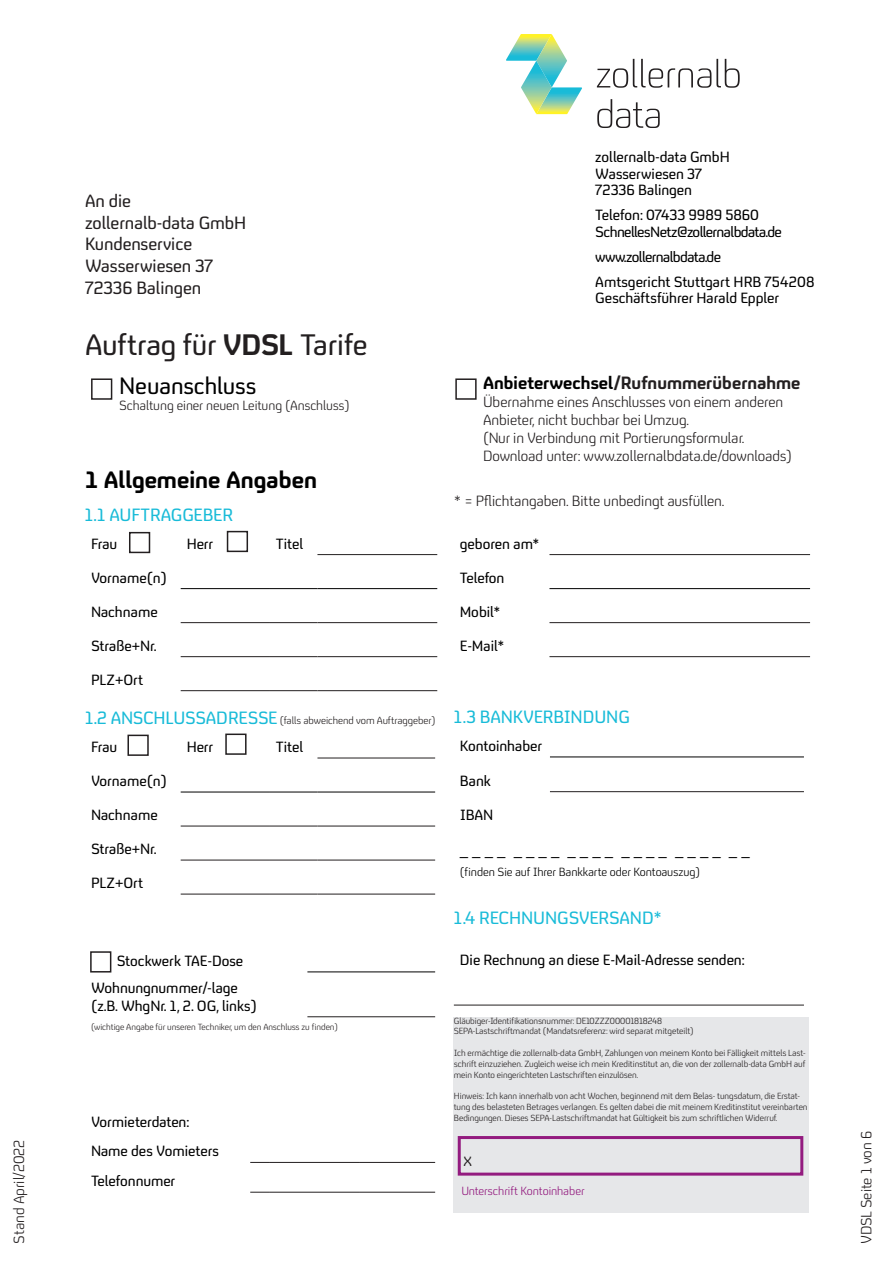
<style>
.page{position:relative;width:893px;height:1263px;background:#fff}
.page>*{position:absolute;margin:0;border:0;box-sizing:border-box;transform-origin:0 0}
.t1{font:30px "FS Untitled Regular 450";letter-spacing:-.01em;color:#231f20}
.t2{font:24px "FS Untitled Bold 750";color:#000}
.t3{font:24px "FS Untitled Regular 450";letter-spacing:-.015em;color:#000}
.t4{font:19.5px "FS Untitled Light 350";color:#000}
.t5{font:19.5px "FS Untitled Light 350";color:#231f20}
.t6{font:18px/21.6px "FS Untitled Regular 450";letter-spacing:-.01em;color:#231f20}
.t7{font:18px "FS Untitled Regular 450";letter-spacing:-.01em;color:#18bbd8}
.t8{font:18px "FS Untitled Bold 750";color:#231f20}
.t9{font:15px/16.5px "FS Untitled Regular 450";letter-spacing:-.01em;color:#000}
.t10{font:15px/18px "FS Untitled Light 350";letter-spacing:-.005em;color:#231f20}
.t11{font:15px/16.5px "FS Untitled Regular 450";letter-spacing:-.04em;color:#000}
.t12{font:15px "FS Untitled Regular 450";letter-spacing:-.05em;color:#000}
.t13{font:13.5px "FS Untitled Light 350";letter-spacing:-.005em;color:#231f20}
.t14{font:12px "FS Untitled Light 350";letter-spacing:-.01em;color:#000}
.t15{font:12px "FS Untitled Light 350";letter-spacing:-.01em;color:#931b7f}
.t16{font:10.5px "FS Untitled Light 350";letter-spacing:-.005em;color:#231f20}
.t17{font:9px/10.8px "FS Untitled Light 350";letter-spacing:-.01em;color:#231f20}
.s1{font-family:"FS Untitled Bold 750"}
.s2{font-family:"FS Untitled Regular 450";font-size:18px;color:#18bbd8}
.s3{color:#000}
</style>
<div class="page">
<svg style="left:597px;top:59px;width:143px;height:29px"></svg>
<svg style="left:597px;top:99px;width:63px;height:29px"></svg>
<svg style="left:506px;top:34px;width:76px;height:80px"></svg>
<div style="left:91px;top:378px;width:21px;height:22px;border:2px solid #231f20"></div>
<div style="left:455px;top:378px;width:22px;height:22px;border:2px solid #231f20"></div>
<hr style="left:317px;top:554px;width:120px;height:1px;background:#231f20">
<hr style="left:181px;top:588px;width:89px;height:1px;background:#000">
<hr style="left:270px;top:588px;width:47px;height:1px;background:#000">
<hr style="left:317px;top:588px;width:120px;height:1px;background:#000">
<hr style="left:181px;top:622px;width:89px;height:1px;background:#231f20">
<hr style="left:270px;top:622px;width:47px;height:1px;background:#231f20">
<hr style="left:317px;top:622px;width:120px;height:1px;background:#231f20">
<hr style="left:181px;top:656px;width:89px;height:1px;background:#231f20">
<hr style="left:270px;top:656px;width:47px;height:1px;background:#231f20">
<hr style="left:317px;top:656px;width:120px;height:1px;background:#231f20">
<hr style="left:181px;top:690px;width:89px;height:1px;background:#231f20">
<hr style="left:270px;top:690px;width:47px;height:1px;background:#231f20">
<hr style="left:317px;top:690px;width:120px;height:1px;background:#231f20">
<div style="left:129px;top:532px;width:21px;height:21px;border:2px solid #231f20"></div>
<div style="left:227px;top:531px;width:21px;height:21px;border:2px solid #231f20"></div>
<hr style="left:317px;top:758px;width:118px;height:1px;background:#231f20">
<hr style="left:181px;top:792px;width:89px;height:1px;background:#000">
<hr style="left:270px;top:792px;width:47px;height:1px;background:#000">
<hr style="left:317px;top:792px;width:118px;height:1px;background:#000">
<hr style="left:181px;top:826px;width:89px;height:1px;background:#231f20">
<hr style="left:270px;top:826px;width:47px;height:1px;background:#231f20">
<hr style="left:317px;top:826px;width:118px;height:1px;background:#231f20">
<hr style="left:181px;top:860px;width:89px;height:1px;background:#231f20">
<hr style="left:270px;top:860px;width:47px;height:1px;background:#231f20">
<hr style="left:317px;top:860px;width:118px;height:1px;background:#231f20">
<hr style="left:181px;top:894px;width:89px;height:1px;background:#231f20">
<hr style="left:270px;top:894px;width:47px;height:1px;background:#231f20">
<hr style="left:317px;top:894px;width:118px;height:1px;background:#231f20">
<hr style="left:549px;top:554px;width:261px;height:1px;background:#231f20">
<hr style="left:549px;top:588px;width:261px;height:1px;background:#000">
<hr style="left:549px;top:622px;width:261px;height:1px;background:#231f20">
<hr style="left:549px;top:656px;width:261px;height:1px;background:#231f20">
<div style="left:127px;top:735px;width:22px;height:21px;border:2px solid #231f20"></div>
<div style="left:225px;top:733px;width:22px;height:22px;border:2px solid #231f20"></div>
<hr style="left:307px;top:971px;width:128px;height:1px;background:#000">
<hr style="left:307px;top:1016px;width:128px;height:1px;background:#231f20">
<div style="left:90px;top:951px;width:21px;height:21px;border:2px solid #231f20"></div>
<div style="left:454px;top:1017px;width:355px;height:195px;background:#e6e7e9"></div>
<div style="left:458px;top:1136px;width:345px;height:39px;border:3px solid #931b7f"></div>
<hr style="left:550px;top:756px;width:254px;height:1px;background:#000">
<hr style="left:550px;top:791px;width:254px;height:1px;background:#231f20">
<hr style="left:454px;top:1005px;width:350px;height:1px;background:#231f20">
<svg style="left:250px;top:1162px;width:19px;height:1px"></svg>
<hr style="left:269px;top:1162px;width:91px;height:1px;background:#231f20">
<hr style="left:360px;top:1162px;width:75px;height:1px;background:#231f20">
<svg style="left:250px;top:1192px;width:19px;height:1px"></svg>
<hr style="left:269px;top:1192px;width:91px;height:1px;background:#231f20">
<hr style="left:360px;top:1192px;width:75px;height:1px;background:#231f20">
<p class="t6" style="left:85px;top:190px;width:48px">An die</p>
<p class="t6" style="left:85px;top:212px;width:163px">zollernalb-data GmbH</p>
<p class="t6" style="left:85px;top:233px;width:130px">Kundenservice<br>Wasserwiesen 37<br>72336 Balingen</p>
<p class="t1" style="left:85px;top:327px;width:284px">Auftrag für <span class="s1">VDSL</span> Tarife</p>
<p class="t3" style="left:119px;top:372px;width:139px">Neuanschluss</p>
<p class="t13" style="left:119px;top:397px;width:232px">Schaltung einer neuen Leitung (Anschluss)</p>
<p class="t2" style="left:85px;top:465px;width:234px">1 Allgemeine Angaben</p>
<p class="t7" style="left:85px;top:504px;width:150px">1.1 AUFTRAGGEBER</p>
<p class="t9" style="left:91px;top:535px;width:28px">Frau</p>
<p class="t9" style="left:187px;top:535px;width:28px">Herr</p>
<p class="t9" style="left:276px;top:535px;width:29px">Titel</p>
<p class="t9" style="left:91px;top:569px;width:77px">Vorname(n)</p>
<p class="t9" style="left:91px;top:603px;width:68px">Nachname</p>
<p class="t9" style="left:91px;top:637px;width:67px">Straße+Nr.</p>
<p class="t9" style="left:91px;top:671px;width:54px">PLZ+Ort</p>
<p class="t16" style="left:85px;top:714px;width:352px"><span class="s2">1.2 ANSCHLUSSADRESSE</span> (falls abweichend vom Auftraggeber)</p>
<p class="t9" style="left:91px;top:739px;width:28px">Frau</p>
<p class="t9" style="left:187px;top:739px;width:28px">Herr</p>
<p class="t9" style="left:276px;top:739px;width:29px">Titel</p>
<p class="t9" style="left:91px;top:773px;width:77px">Vorname(n)</p>
<p class="t9" style="left:91px;top:807px;width:68px">Nachname</p>
<p class="t9" style="left:91px;top:841px;width:67px">Straße+Nr.</p>
<p class="t9" style="left:91px;top:875px;width:54px">PLZ+Ort</p>
<p class="t9" style="left:595px;top:149px;width:136px">zollernalb-data GmbH<br>Wasserwiesen 37<br>72336 Balingen</p>
<p class="t11" style="left:595px;top:207px;width:188px">Telefon: 07433 9989 5860<br>SchnellesNetz@zollernalbdata.de</p>
<p class="t12" style="left:595px;top:248px;width:127px">www.zollernalbdata.de</p>
<p class="t9" style="left:595px;top:273px;width:221px">Amtsgericht Stuttgart HRB 754208<br>Geschäftsführer Harald Eppler</p>
<p class="t8" style="left:483px;top:372px;width:319px"><span class="s3">Anbieterwechsel</span>/Rufnummerübernahme</p>
<p class="t10" style="left:483px;top:393px;width:302px">Übernahme eines Anschlusses von einem anderen<br>Anbieter, nicht buchbar bei Umzug.</p>
<p class="t10" style="left:483px;top:429px;width:263px">(Nur in Verbindung mit Portierungsformular.</p>
<p class="t10" style="left:483px;top:447px;width:311px">Download unter: www.zollernalbdata.de/downloads)</p>
<p class="t10" style="left:454px;top:492px;width:272px">* = Pflichtangaben. Bitte unbedingt ausfüllen.</p>
<p class="t9" style="left:460px;top:535px;width:81px">geboren am*</p>
<p class="t9" style="left:460px;top:569px;width:46px">Telefon</p>
<p class="t9" style="left:460px;top:603px;width:42px">Mobil*</p>
<p class="t9" style="left:460px;top:637px;width:46px">E-Mail*</p>
<p class="t7" style="left:454px;top:707px;width:178px">1.3 BANKVERBINDUNG</p>
<p class="t9" style="left:460px;top:737px;width:84px">Kontoinhaber</p>
<p class="t9" style="left:460px;top:772px;width:33px">Bank</p>
<p class="t9" style="left:460px;top:807px;width:35px">IBAN</p>
<p class="t4" style="left:460px;top:837px;width:291px">_ _ _ _ _ _ _ _ _ _ _ _ _ _ _ _ _ _ _ _ _ _</p>
<p class="t14" style="left:460px;top:865px;width:242px">(finden Sie auf Ihrer Bankkarte oder Kontoauszug)</p>
<p class="t7" style="left:454px;top:908px;width:210px">1.4 RECHNUNGSVERSAND*</p>
<p class="t9" style="left:460px;top:952px;width:286px">Die Rechnung an diese E-Mail-Adresse senden:</p>
<p class="t9" style="left:117px;top:952px;width:128px">Stockwerk TAE-Dose</p>
<p class="t9" style="left:91px;top:979px;width:148px">Wohnungnummer/-lage</p>
<p class="t9" style="left:91px;top:997px;width:167px">(z.B. WhgNr. 1, 2. OG, links)</p>
<p class="t17" style="left:91px;top:1021px;width:248px">(wichtige Angabe für unseren Techniker, um den Anschluss zu finden)</p>
<p class="t17" style="left:454px;top:1015px;width:241px">Gläubiger-Identifikationsnummer: DE10ZZZ00001818248<br>SEPA-Lastschriftmandat (Mandatsreferenz: wird separat mitgeteilt)</p>
<p class="t17" style="left:454px;top:1047px;width:353px;text-align:justify">Ich ermächtige die zollernalb-data GmbH, Zahlungen von meinem Konto bei Fälligkeit mittels Last&shy;schrift einzuziehen. Zugleich weise ich mein Kreditinstitut an, die von der zollernalb-data GmbH auf mein Konto eingerichteten Lastschriften einzulösen.</p>
<p class="t17" style="left:454px;top:1091px;width:355px">Hinweis: Ich kann innerhalb von acht Wochen, beginnend mit dem Belas- tungsdatum, die Erstat&shy;tung des belasteten Betrages verlangen. Es gelten dabei die mit meinem Kreditinstitut vereinbarten<br>Bedingungen. Dieses SEPA-Lastschriftmandat hat Gültigkeit bis zum schriftlichen Widerruf.</p>
<p class="t5" style="left:463px;top:1148px;width:11px">x</p>
<p class="t15" style="left:461px;top:1184px;width:125px">Unterschrift Kontoinhaber</p>
<p class="t9" style="left:91px;top:1113px;width:100px">Vormieterdaten:</p>
<p class="t9" style="left:91px;top:1143px;width:130px">Name des Vomieters</p>
<p class="t9" style="left:91px;top:1173px;width:86px">Telefonnumer</p>
<h3 class="t10" style="left:10px;top:1244px;width:106px;rotate:-90deg">Stand April/2022</h3>
<h3 class="t10" style="left:857px;top:1244px;width:114px;rotate:-90deg">VDSL Seite 1 von 6</h3>
</div>
